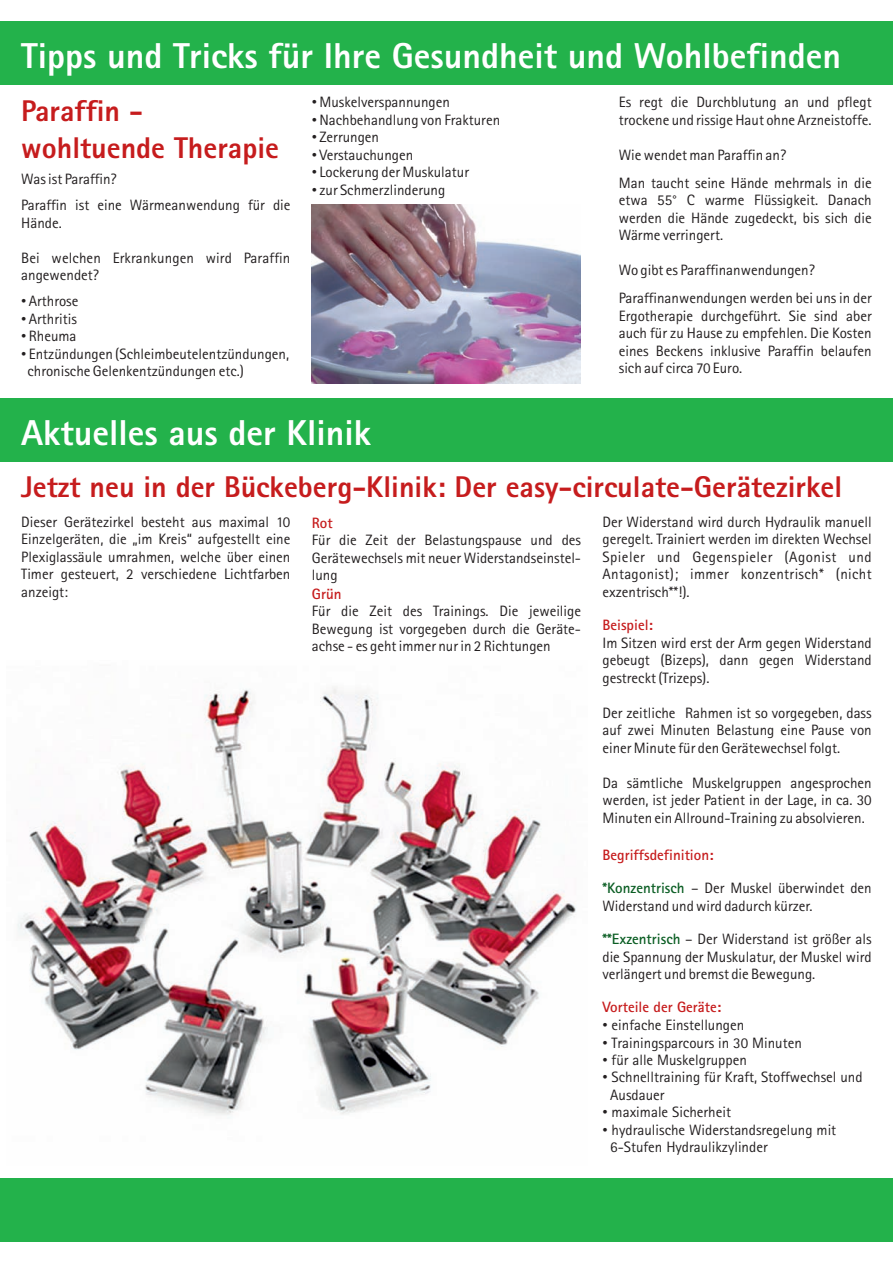
<style>
.page{position:relative;width:893px;height:1263px;background:#fff}
.page>*{position:absolute;margin:0;border:0;box-sizing:border-box;transform-origin:0 0}
.t1{font:700 36px "Rotis Sans Serif CE";color:#fff}
.t2{font:700 30px/37.3px "Rotis Sans Serif CE";color:#c61c1d}
.t3{font:15px/17.5px "Rotis Sans Serif CE";color:#231f20}
.t4{font:700 15px "Rotis Sans Serif CE";color:#c61c1d}
.t5{font:15px "Rotis Sans Serif CE";letter-spacing:.025em;color:#231f20}
.t6{font:15px "Rotis Sans Serif CE";letter-spacing:.03em;color:#231f20}
.s1{font-family:"Arial"}
.s2{font-weight:700;color:#0b5e24}
</style>
<div class="page">
<div style="left:0;top:1178px;width:893px;height:64px;background:#23b24b"></div>
<div style="left:0;top:21px;width:893px;height:64px;background:#23b24b"></div>
<div style="left:0;top:398px;width:893px;height:63px;background:#23b24b"></div>
<img style="left:312px;top:205px;width:268px;height:178px">
<img style="left:17px;top:687px;width:559px;height:431px">
<h1 class="t1" style="left:21px;top:43px;width:821px">Tipps und Tricks für Ihre Gesundheit und Wohlbefinden</h1>
<h2 class="t2" style="left:21px;top:95px;width:259px">Paraffin - wohltuende Therapie</h2>
<p class="t3" style="left:21px;top:167px;width:271px;line-height:26.2px">Was ist Paraffin?<br>Paraffin ist eine Wärmeanwendung für die</p>
<p class="t3" style="left:21px;top:215px;width:42px">Hände.</p>
<p class="t3" style="left:21px;top:250px;width:271px">Bei welchen Erkrankungen wird Paraffin angewendet?</p>
<p class="t3" style="left:21px;top:294px;width:59px"><span class="s1">•</span> Arthrose</p>
<p class="t3" style="left:21px;top:312px;width:57px"><span class="s1">•</span> Arthritis</p>
<p class="t3" style="left:21px;top:329px;width:57px"><span class="s1">•</span> Rheuma</p>
<p class="t3" style="left:27px;top:346px;width:263px;text-indent:-6px"><span class="s1">•</span> Entzündungen (Schleimbeutelentzündungen, chronische Gelenkentzündungen etc.)</p>
<p class="t3" style="left:312px;top:95px;width:140px"><span class="s1">•</span> Muskelverspannungen</p>
<p class="t3" style="left:619px;top:95px;width:254px">Es regt die Durchblutung an und pflegt</p>
<p class="t3" style="left:312px;top:113px;width:190px"><span class="s1">•</span> Nachbehandlung von Frakturen</p>
<p class="t3" style="left:619px;top:113px;width:254px">trockene und rissige Haut ohne Arzneistoffe.</p>
<p class="t3" style="left:312px;top:130px;width:69px"><span class="s1">•</span> Zerrungen</p>
<p class="t3" style="left:312px;top:148px;width:103px"><span class="s1">•</span> Verstauchungen</p>
<p class="t3" style="left:619px;top:148px;width:169px">Wie wendet man Paraffin an?</p>
<p class="t3" style="left:312px;top:165px;width:159px"><span class="s1">•</span> Lockerung der Muskulatur</p>
<p class="t3" style="left:619px;top:176px;width:254px">Man taucht seine Hände mehrmals in die</p>
<p class="t3" style="left:312px;top:183px;width:135px"><span class="s1">•</span> zur Schmerzlinderung</p>
<p class="t3" style="left:619px;top:193px;width:254px;text-align:justify">etwa 55° C warme Flüssigkeit. Danach werden die Hände zugedeckt, bis sich die Wärme verringert.</p>
<p class="t3" style="left:619px;top:258px;width:254px;line-height:28px">Wo gibt es Paraffinanwendungen?<br>Paraffinanwendungen werden bei uns in der</p>
<p class="t3" style="left:619px;top:309px;width:254px;text-align:justify">Ergotherapie durchgeführt. Sie sind aber auch für zu Hause zu empfehlen. Die Kosten eines Beckens inklusive Paraffin belaufen sich auf circa 70 Euro.</p>
<h1 class="t1" style="left:21px;top:420px;width:351px">Aktuelles aus der Klinik</h1>
<h2 class="t2" style="left:21px;top:472px;width:822px">Jetzt neu in der Bückeberg-Klinik: Der easy-circulate-Gerätezirkel</h2>
<p class="t3" style="left:21px;top:514px;width:271px">Dieser Gerätezirkel besteht aus maximal 10</p>
<p class="t3" style="left:602px;top:514px;width:271px">Der Widerstand wird durch Hydraulik manuell</p>
<p class="t3" style="left:21px;top:532px;width:271px">Einzelgeräten, die „im Kreis“ aufgestellt eine</p>
<p class="t3" style="left:312px;top:533px;width:271px">Für die Zeit der Belastungspause und des</p>
<p class="t3" style="left:602px;top:532px;width:271px">geregelt. Trainiert werden im direkten Wechsel</p>
<p class="t3" style="left:21px;top:549px;width:271px">Plexiglassäule umrahmen, welche über einen</p>
<p class="t3" style="left:312px;top:550px;width:271px">Gerätewechsels mit neuer Widerstandseinstel-</p>
<p class="t6" style="left:602px;top:551px;width:271px">Spieler und Gegenspieler (Agonist und</p>
<p class="t3" style="left:21px;top:567px;width:271px">Timer gesteuert, 2 verschiedene Lichtfarben</p>
<p class="t3" style="left:312px;top:568px;width:27px">lung</p>
<p class="t5" style="left:602px;top:569px;width:271px">Antagonist); immer konzentrisch* (nicht</p>
<p class="t3" style="left:21px;top:584px;width:48px">anzeigt:</p>
<p class="t3" style="left:602px;top:584px;width:89px">exzentrisch**!).</p>
<p class="t3" style="left:312px;top:604px;width:271px">Für die Zeit des Trainings. Die jeweilige<br>Bewegung ist vorgegeben durch die Geräte-</p>
<p class="t3" style="left:602px;top:635px;width:271px">Im Sitzen wird erst der Arm gegen Widerstand</p>
<p class="t4" style="left:312px;top:517px;width:22px">Rot</p>
<p class="t4" style="left:312px;top:588px;width:31px">Grün</p>
<p class="t4" style="left:602px;top:620px;width:52px">Beispiel:</p>
<p class="t3" style="left:312px;top:639px;width:240px">achse - es geht immer nur in 2 Richtungen</p>
<p class="t3" style="left:602px;top:653px;width:271px">gebeugt (Bizeps), dann gegen Widerstand gestreckt (Trizeps).</p>
<p class="t3" style="left:602px;top:705px;width:271px;text-align:justify">Der zeitliche Rahmen ist so vorgegeben, dass auf zwei Minuten Belastung eine Pause von einer Minute für den Gerätewechsel folgt.</p>
<p class="t3" style="left:602px;top:775px;width:271px;text-align:justify">Da sämtliche Muskelgruppen angesprochen werden, ist jeder Patient in der Lage, in ca. 30<br>Minuten ein Allround-Training zu absolvieren.</p>
<p class="t4" style="left:602px;top:849px;width:113px">Begriffsdefinition:</p>
<p class="t3" style="left:602px;top:880px;width:271px"><span class="s2">*Konzentrisch</span> – Der Muskel überwindet den<br>Widerstand und wird dadurch kürzer.</p>
<p class="t3" style="left:602px;top:931px;width:271px;text-align:justify"><span class="s2">**Exzentrisch</span> – Der Widerstand ist größer als die Spannung der Muskulatur, der Muskel wird verlängert und bremst die Bewegung.</p>
<p class="t3" style="left:602px;top:1018px;width:143px"><span class="s1">•</span> einfache Einstellungen</p>
<p class="t3" style="left:602px;top:1035px;width:201px"><span class="s1">•</span> Trainingsparcours in 30 Minuten</p>
<p class="t3" style="left:602px;top:1053px;width:146px"><span class="s1">•</span> für alle Muskelgruppen</p>
<p class="t3" style="left:610px;top:1070px;width:254px;text-indent:-8px"><span class="s1">•</span> Schnelltraining für Kraft, Stoffwechsel und<br>Ausdauer</p>
<p class="t3" style="left:602px;top:1105px;width:130px"><span class="s1">•</span> maximale Sicherheit</p>
<p class="t3" style="left:610px;top:1122px;width:228px;text-indent:-8px"><span class="s1">•</span> hydraulische Widerstandsregelung mit<br>6-Stufen Hydraulikzylinder</p>
<p class="t4" style="left:602px;top:1002px;width:120px">Vorteile der Geräte:</p>
</div>
